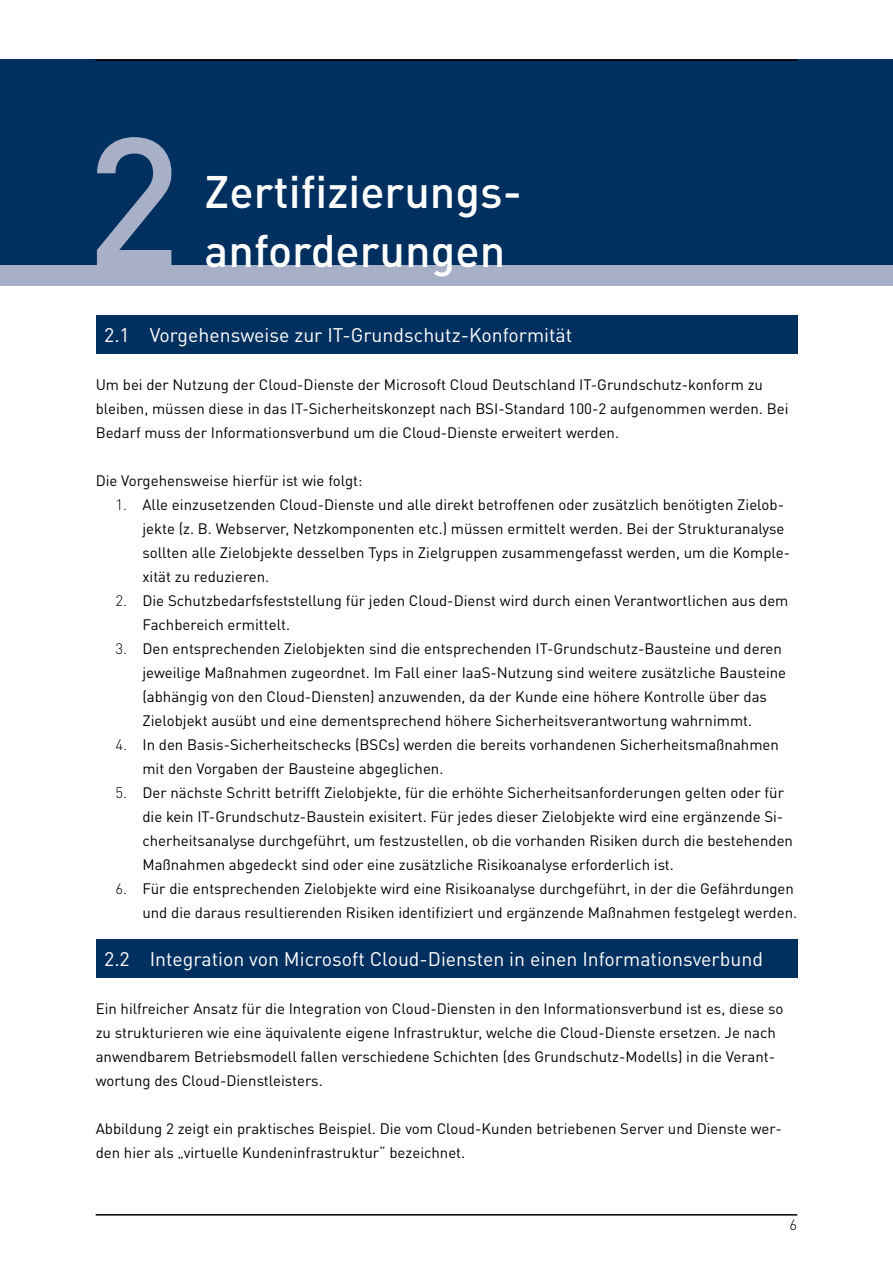
<style>
.page{position:relative;width:893px;height:1263px;background:#fff}
.page>*{position:absolute;margin:0;border:0;box-sizing:border-box;transform-origin:0 0}
.t1{font:500 180px "DINOT";color:#a8b0c7}
.t2{font:500 45px/58.5px "DINOT";color:#fff}
.t3{font:19.5px "DINOT";color:#fff}
.t4{font:15px/24px "DINOT";color:#000}
.t5{font:300 15px "DINOT";color:#000}
.s1{font-weight:300}
</style>
<div class="page">
<div style="left:0;top:264px;width:893px;height:22px;background:#a8b0c7"></div>
<div style="left:0;top:60px;width:893px;height:205px;background:#00305f"></div>
<div style="left:96px;top:940px;width:702px;height:38px;background:#00305f"></div>
<div style="left:96px;top:316px;width:702px;height:38px;background:#00305f"></div>
<hr style="left:96px;top:1214px;width:701px;height:1px;background:#000">
<hr style="left:96px;top:60px;width:701px;height:1px;background:#000">
<h1 class="t1" style="left:86px;top:86px;width:97px">2</h1>
<h2 class="t2" style="left:205px;top:162px;width:319px">Zertifizierungs&shy;anforderungen</h2>
<h3 class="t3" style="left:104px;top:323px;width:470px">2.1 Vorgehensweise zur IT-Grundschutz-Konformität</h3>
<p class="t4" style="left:96px;top:372px;width:694px">Um bei der Nutzung der Cloud-Dienste der Microsoft Cloud Deutschland IT-Grundschutz-konform zu bleiben, müssen diese in das IT-Sicherheitskonzept nach BSI-Standard 100-2 aufgenommen werden. Bei<br>Bedarf muss der Informationsverbund um die Cloud-Dienste erweitert werden.</p>
<p class="t4" style="left:96px;top:468px;width:268px">Die Vorgehensweise hierfür ist wie folgt:</p>
<p class="t4" style="left:142px;top:492px;width:649px;text-indent:-27px"><span class="s1">1.</span> Alle einzusetzenden Cloud-Dienste und alle direkt betroffenen oder zusätzlich benötigten Zielob&shy;jekte (z. B. Webserver, Netzkomponenten etc.) müssen ermittelt werden. Bei der Strukturanalyse sollten alle Zielobjekte desselben Typs in Zielgruppen zusammengefasst werden, um die Komple&shy;xität zu reduzieren.</p>
<p class="t4" style="left:142px;top:588px;width:647px;text-indent:-27px"><span class="s1">2.</span> Die Schutzbedarfsfeststellung für jeden Cloud-Dienst wird durch einen Verantwortlichen aus dem<br>Fachbereich ermittelt.</p>
<p class="t4" style="left:142px;top:636px;width:645px;text-indent:-27px"><span class="s1">3.</span> Den entsprechenden Zielobjekten sind die entsprechenden IT-Grundschutz-Bausteine und deren jeweilige Maßnahmen zugeordnet. Im Fall einer IaaS-Nutzung sind weitere zusätzliche Bausteine (abhängig von den Cloud-Diensten) anzuwenden, da der Kunde eine höhere Kontrolle über das Zielobjekt ausübt und eine dementsprechend höhere Sicherheitsverantwortung wahrnimmt.</p>
<p class="t4" style="left:142px;top:732px;width:638px;text-indent:-27px"><span class="s1">4.</span> In den Basis-Sicherheitschecks (BSCs) werden die bereits vorhandenen Sicherheitsmaßnahmen mit den Vorgaben der Bausteine abgeglichen.</p>
<p class="t4" style="left:142px;top:780px;width:652px;text-indent:-27px"><span class="s1">5.</span> Der nächste Schritt betrifft Zielobjekte, für die erhöhte Sicherheitsanforderungen gelten oder für die kein IT-Grundschutz-Baustein exisitert. Für jedes dieser Zielobjekte wird eine ergänzende Si&shy;cherheitsanalyse durchgeführt, um festzustellen, ob die vorhanden Risiken durch die bestehenden Maßnahmen abgedeckt sind oder eine zusätzliche Risikoanalyse erforderlich ist.</p>
<p class="t4" style="left:115px;top:876px;width:683px;text-align:right"><span class="s1">6.</span> Für die entsprechenden Zielobjekte wird eine Risikoanalyse durchgeführt, in der die Gefährdungen und die daraus resultierenden Risiken identifiziert und ergänzende Maßnahmen festgelegt werden.</p>
<h3 class="t3" style="left:104px;top:947px;width:660px">2.2 Integration von Microsoft Cloud-Diensten in einen Informationsverbund</h3>
<p class="t4" style="left:96px;top:996px;width:689px">Ein hilfreicher Ansatz für die Integration von Cloud-Diensten in den Informationsverbund ist es, diese so zu strukturieren wie eine äquivalente eigene Infrastruktur, welche die Cloud-Dienste ersetzen. Je nach anwendbarem Betriebsmodell fallen verschiedene Schichten (des Grundschutz-Modells) in die Verant&shy;wortung des Cloud-Dienstleisters.</p>
<p class="t4" style="left:96px;top:1116px;width:688px">Abbildung 2 zeigt ein praktisches Beispiel. Die vom Cloud-Kunden betriebenen Server und Dienste wer&shy;den hier als „virtuelle Kundeninfrastruktur“ bezeichnet.</p>
<p class="t5" style="left:790px;top:1215px;width:9px">6</p>
</div>
